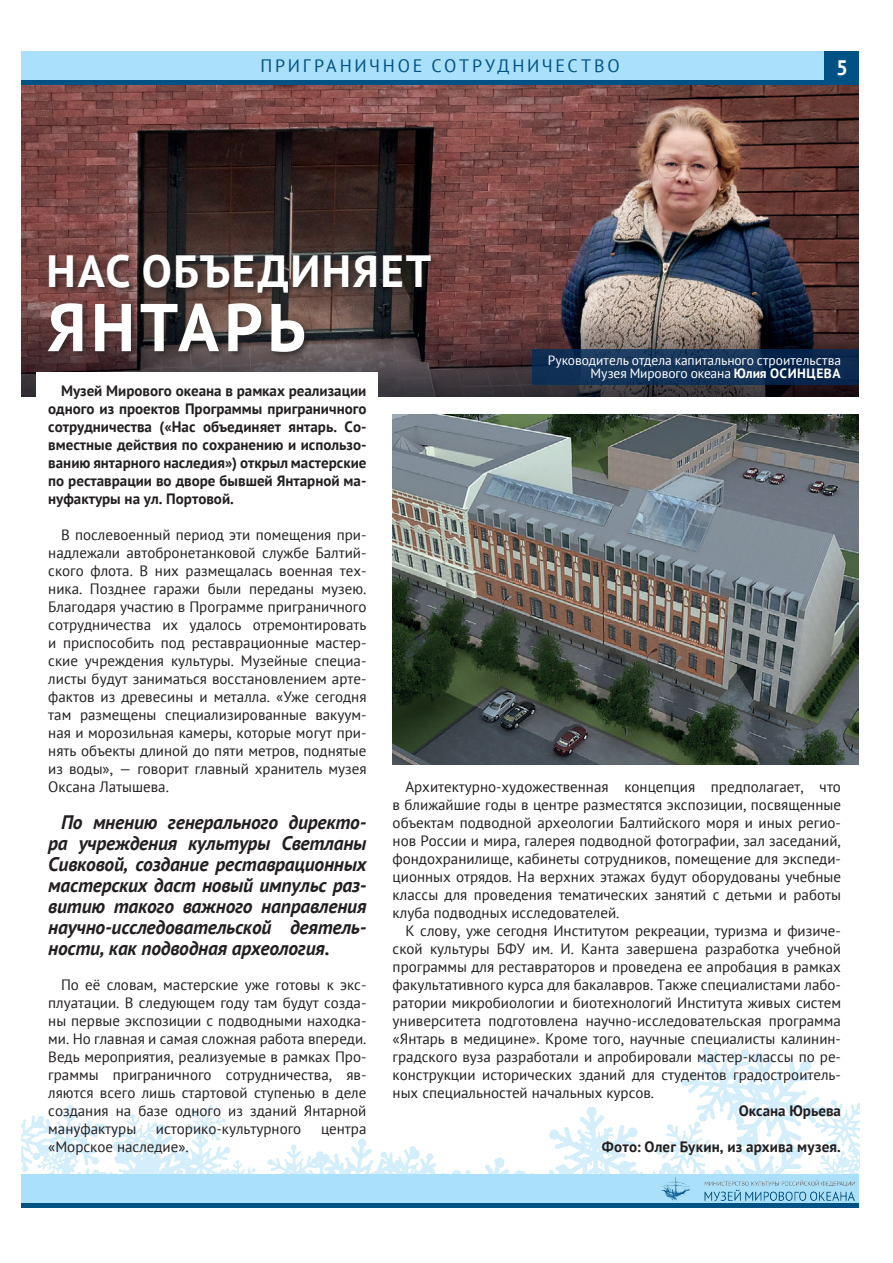
<style>
.page{position:relative;width:893px;height:1263px;background:#fff}
.page>*{position:absolute;margin:0;border:0;box-sizing:border-box;transform-origin:0 0}
.t1{font:700 67.5px "PT Sans";letter-spacing:.07em;color:#fff}
.t2{font:700 45px "PT Sans";letter-spacing:.035em;color:#fff}
.t3{font:700 21px "PT Sans";color:#fff}
.t4{font:italic 700 19.5px/21px "PT Sans";letter-spacing:-.01em;color:#231f20;text-align:justify}
.t5{font:18px "PT Sans";letter-spacing:.15em;color:#005285}
.t6{font:15px/18px "PT Sans";color:#231f20;text-align:justify}
.t7{font:700 15px/18px "PT Sans";color:#231f20;text-align:justify}
.t8{font:13.5px "PT Sans";letter-spacing:-.005em;color:#fff}
.s1{font-weight:700}
</style>
<div class="page">
<div style="left:21px;top:51px;width:838px;height:34px;background:#aae0f9"></div>
<div style="left:825px;top:51px;width:34px;height:34px;background:#005285"></div>
<hr style="left:21px;top:81px;width:838px;height:4px;background:#005285">
<div style="left:21px;top:1174px;width:838px;height:33px;background:#aae0f9"></div>
<hr style="left:21px;top:1203px;width:838px;height:4px;background:#005285">
<img style="left:661px;top:1177px;width:193px;height:23px">
<img style="left:21px;top:85px;width:838px;height:311px">
<img style="left:21px;top:1046px;width:838px;height:128px">
<div style="left:37px;top:373px;width:341px;height:44px;background:#fff"></div>
<div style="left:47px;top:254px;width:392px;height:105px;background:#231f20;opacity:.66"></div>
<img style="left:393px;top:414px;width:466px;height:350px">
<svg style="left:532px;top:349px;width:327px;height:35px;background:#102f54"></svg>
<p class="t5" style="left:260px;top:54px;width:361px">ПРИГРАНИЧНОЕ СОТРУДНИЧЕСТВО</p>
<h3 class="t3" style="left:836px;top:54px;width:13px">5</h3>
<p class="t2" style="left:46px;top:241px;width:387px">НАС ОБЪЕДИНЯЕТ</p>
<p class="t1" style="left:47px;top:283px;width:260px">ЯНТАРЬ</p>
<p class="t7" style="left:48px;top:381px;width:320px;text-indent:13px">Музей Мирового океана в рамках реализации одного из проектов Программы приграничного сотрудничества («Нас объединяет янтарь. Со&shy;вместные действия по сохранению и использо&shy;ванию янтарного наследия») открыл мастерские по реставрации во дворе бывшей Янтарной ма&shy;нуфактуры на ул. Портовой.</p>
<p class="t6" style="left:48px;top:526px;width:320px;text-indent:13px">В послевоенный период эти помещения при&shy;надлежали автобронетанковой службе Балтий&shy;ского флота. В них размещалась военная тех&shy;ника. Позднее гаражи были переданы музею.<br>Благодаря участию в Программе приграничного сотрудничества их удалось отремонтировать и приспособить под реставрационные мастер&shy;ские учреждения культуры. Музейные специа&shy;листы будут заниматься восстановлением арте&shy;фактов из древесины и металла. «Уже сегодня там размещены специализированные вакуум&shy;ная и морозильная камеры, которые могут при&shy;нять объекты длиной до пяти метров, поднятые из воды», — говорит главный хранитель музея Оксана Латышева.</p>
<p class="t8" style="left:548px;top:351px;width:295px">Руководитель отдела капитального строительства</p>
<p class="t8" style="left:591px;top:365px;width:252px">Музея Мирового океана <span class="s1">Юлия ОСИНЦЕВА</span></p>
<p class="t6" style="left:393px;top:777px;width:450px;text-indent:13px">Архитектурно-художественная концепция предполагает, что в ближайшие годы в центре разместятся экспозиции, посвященные объектам подводной археологии Балтийского моря и иных регио&shy;нов России и мира, галерея подводной фотографии, зал заседаний, фондохранилище, кабинеты сотрудников, помещение для экспеди&shy;ционных отрядов. На верхних этажах будут оборудованы учебные классы для проведения тематических занятий с детьми и работы клуба подводных исследователей.</p>
<p class="t6" style="left:393px;top:921px;width:450px;text-indent:13px">К слову, уже сегодня Институтом рекреации, туризма и физиче&shy;ской культуры БФУ им. И. Канта завершена разработка учебной программы для реставраторов и проведена ее апробация в рамках факультативного курса для бакалавров. Также специалистами лабо&shy;ратории микробиологии и биотехнологий Института живых систем университета подготовлена научно-исследовательская программа «Янтарь в медицине». Кроме того, научные специалисты калинин&shy;градского вуза разработали и апробировали мастер-классы по ре&shy;конструкции исторических зданий для студентов градостроитель&shy;ных специальностей начальных курсов.</p>
<p class="t7" style="left:739px;top:1101px;width:104px">Оксана Юрьева</p>
<p class="t7" style="left:602px;top:1137px;width:241px">Фото: Олег Букин, из архива музея.</p>
<p class="t4" style="left:48px;top:811px;width:320px;text-indent:13px">По мнению генерального директо&shy;ра учреждения культуры Светланы Сивковой, создание реставрационных мастерских даст новый импульс раз&shy;витию такого важного направления научно-исследовательской деятель&shy;ности, как подводная археология.</p>
<p class="t6" style="left:48px;top:976px;width:320px;text-indent:13px">По её словам, мастерские уже готовы к экс&shy;плуатации. В следующем году там будут созда&shy;ны первые экспозиции с подводными находка&shy;ми. Но главная и самая сложная работа впереди.<br>Ведь мероприятия, реализуемые в рамках Про&shy;граммы приграничного сотрудничества, яв&shy;ляются всего лишь стартовой ступенью в деле создания на базе одного из зданий Янтарной мануфактуры</p>
<p class="t6" style="left:156px;top:1120px;width:147px">историко-культурного</p>
<p class="t6" style="left:321px;top:1120px;width:47px">центра</p>
<p class="t6" style="left:48px;top:1138px;width:142px">«Морское наследие».</p>
</div>
